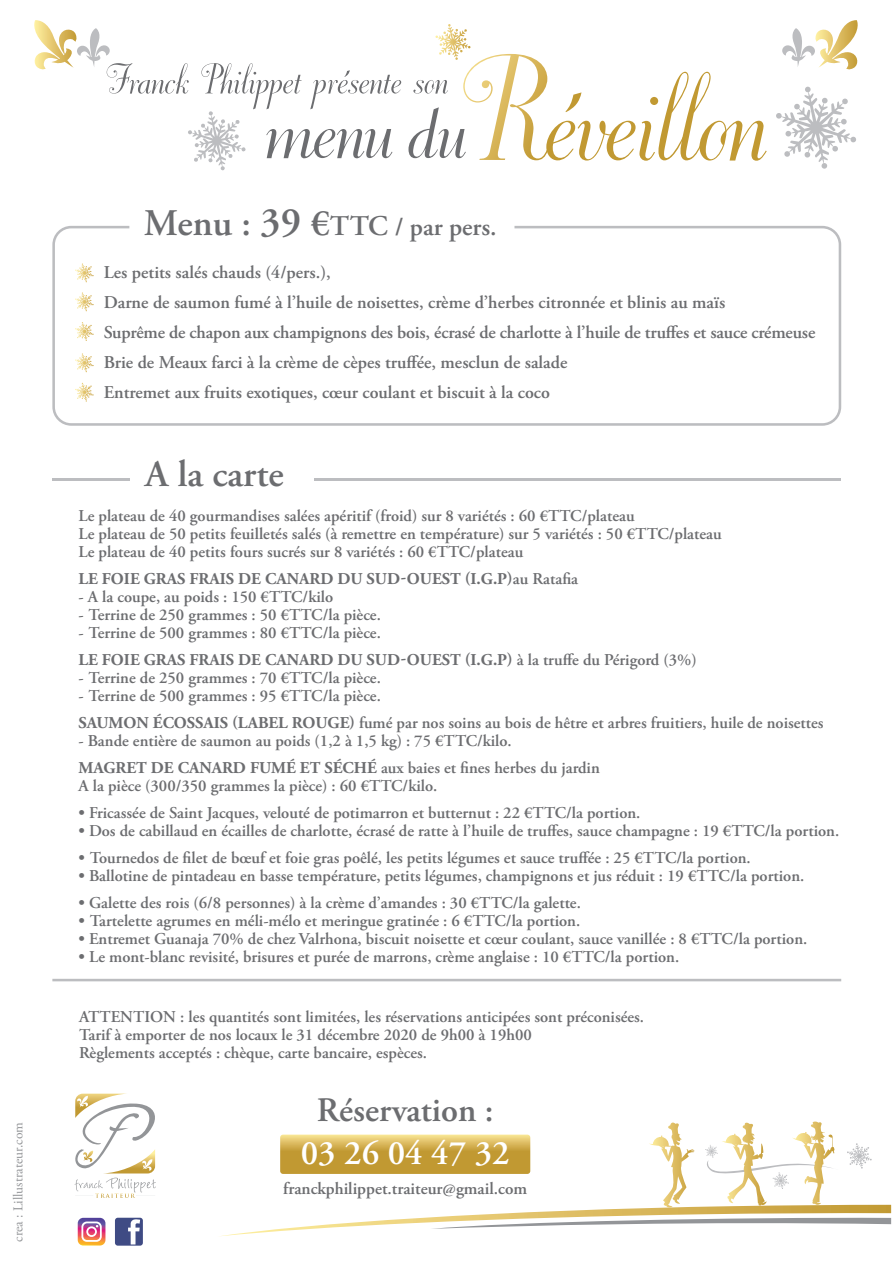
<style>
.page{position:relative;width:893px;height:1263px;background:#fff}
.page>*{position:absolute;margin:0;border:0;box-sizing:border-box;transform-origin:0 0}
.t1{font:51.3px "Dorchester Script";letter-spacing:-.02em;color:#6c6d70}
.t2{font:600 37.5px "Adobe Garamond Pro";color:#6c6d70}
.t3{font:600 34.35px "Adobe Garamond Pro";color:#6c6d70}
.t4{font:600 34.35px "Adobe Garamond Pro";color:#fff}
.t5{font:600 25.5px "Adobe Garamond Pro";color:#6c6d70}
.t6{font:600 18px/30px "Adobe Garamond Pro";color:#6c6d70}
.t7{font:600 17.1px "Adobe Garamond Pro";color:#6c6d70}
.t8{font:600 16.5px/18px "Adobe Garamond Pro";color:#6c6d70}
.t9{font:700 16.5px "Adobe Garamond Pro";color:#6c6d70}
.t10{font:13.5px "Adobe Garamond Pro";color:#939598}
.s1{font-size:37.5px}
.s2{font-size:40.5px}
.s3{font-size:28.5px}
.s4{font-weight:600}
.s5{font-weight:700}
</style>
<div class="page">
<svg style="left:782px;top:20px;width:76px;height:50px"></svg>
<svg style="left:34px;top:20px;width:76px;height:50px"></svg>
<div style="left:115px;top:1218px;width:28px;height:28px;background:#3f4b84;border-radius:3px"></div>
<svg style="left:128px;top:1219px;width:12px;height:25px"></svg>
<svg style="left:78px;top:1218px;width:27px;height:27px"></svg>
<svg style="left:74px;top:1094px;width:82px;height:104px"></svg>
<svg style="left:266px;top:129px;width:126px;height:29px"></svg>
<svg style="left:188px;top:111px;width:58px;height:59px"></svg>
<svg style="left:776px;top:86px;width:80px;height:83px"></svg>
<svg style="left:222px;top:1122px;width:669px;height:114px"></svg>
<svg style="left:52px;top:226px;width:789px;height:200px"></svg>
<hr style="left:52px;top:478px;width:77px;height:3px;background:#bcbdc0">
<hr style="left:315px;top:478px;width:526px;height:3px;background:#bcbdc0">
<hr style="left:52px;top:979px;width:789px;height:2px;background:#bcbdc0">
<svg style="left:408px;top:24px;width:359px;height:137px"></svg>
<p class="t10" style="left:10px;top:1242px;width:121px;rotate:-90deg">crea : Lillustrateur.com</p>
<h1 class="t1" style="left:104px;top:53px;width:345px">Franck Philippet présente son</h1>
<h3 class="t5" style="left:144px;top:212px;width:354px"><span class="s1">Menu :</span> <span class="s2">39</span> <span class="s1">€</span><span class="s3">TTC</span> / par pers.</h3>
<p class="t6" style="left:104px;top:257px;width:713px">Les petits salés chauds (4/pers.),<br>Darne de saumon fumé à l’huile de noisettes, crème d’herbes citronnée et blinis au maïs<br>Suprême de chapon aux champignons des bois, écrasé de charlotte à l’huile de truffes et sauce crémeuse Brie de Meaux farci à la crème de cèpes truffée, mesclun de salade<br>Entremet aux fruits exotiques, cœur coulant et biscuit à la coco</p>
<h2 class="t2" style="left:145px;top:452px;width:140px">A la carte</h2>
<p class="t8" style="left:79px;top:507px;width:645px">Le plateau de 40 gourmandises salées apéritif (froid) sur 8 variétés : 60 €TTC/plateau<br>Le plateau de 50 petits feuilletés salés (à remettre en température) sur 5 variétés : 50 €TTC/plateau<br>Le plateau de 40 petits fours sucrés sur 8 variétés : 60 €TTC/plateau</p>
<p class="t9" style="left:79px;top:569px;width:501px">LE FOIE GRAS FRAIS DE CANARD DU SUD-OUEST (I.G.P)<span class="s4">au Ratafia</span></p>
<p class="t8" style="left:79px;top:588px;width:256px">- A la coupe, au poids : 150 €TTC/kilo</p>
<p class="t8" style="left:79px;top:606px;width:304px">- Terrine de 250 grammes : 50 €TTC/la pièce.</p>
<p class="t8" style="left:79px;top:619px;width:620px;line-height:27px">- Terrine de 500 grammes : 80 €TTC/la pièce.<br><span class="s5">LE FOIE GRAS FRAIS DE CANARD DU SUD-OUEST (I.G.P)</span> à la truffe du Périgord (3%)</p>
<p class="t8" style="left:79px;top:669px;width:304px">- Terrine de 250 grammes : 70 €TTC/la pièce.</p>
<p class="t8" style="left:79px;top:682px;width:747px;line-height:27px">- Terrine de 500 grammes : 95 €TTC/la pièce.<br><span class="s5">SAUMON ÉCOSSAIS (LABEL ROUGE)</span> fumé par nos soins au bois de hêtre et arbres fruitiers, huile de noisettes</p>
<p class="t8" style="left:79px;top:727px;width:523px;line-height:27px">- Bande entière de saumon au poids (1,2 à 1,5 kg) : 75 €TTC/kilo.<br><span class="s5">MAGRET DE CANARD FUMÉ ET SÉCHÉ</span> aux baies et fines herbes du jardin</p>
<p class="t8" style="left:79px;top:777px;width:360px">A la pièce (300/350 grammes la pièce) : 60 €TTC/kilo.</p>
<p class="t8" style="left:79px;top:804px;width:563px">• Fricassée de Saint Jacques, velouté de potimarron et butternut : 22 €TTC/la portion.</p>
<p class="t8" style="left:79px;top:822px;width:762px">• Dos de cabillaud en écailles de charlotte, écrasé de ratte à l’huile de truffes, sauce champagne : 19 €TTC/la portion.</p>
<p class="t8" style="left:79px;top:849px;width:674px">• Tournedos de filet de bœuf et foie gras poêlé, les petits légumes et sauce truffée : 25 €TTC/la portion.</p>
<p class="t8" style="left:79px;top:867px;width:727px">• Ballotine de pintadeau en basse température, petits légumes, champignons et jus réduit : 19 €TTC/la portion.</p>
<p class="t8" style="left:79px;top:894px;width:504px">• Galette des rois (6/8 personnes) à la crème d’amandes : 30 €TTC/la galette.</p>
<p class="t8" style="left:79px;top:912px;width:503px">• Tartelette agrumes en méli-mélo et meringue gratinée : 6 €TTC/la portion.</p>
<p class="t8" style="left:79px;top:930px;width:730px">• Entremet Guanaja 70% de chez Valrhona, biscuit noisette et cœur coulant, sauce vanillée : 8 €TTC/la portion.</p>
<p class="t8" style="left:79px;top:948px;width:602px">• Le mont-blanc revisité, brisures et purée de marrons, crème anglaise : 10 €TTC/la portion.</p>
<p class="t8" style="left:79px;top:1008px;width:567px">ATTENTION : les quantités sont limitées, les réservations anticipées sont préconisées.<br>Tarif à emporter de nos locaux le 31 décembre 2020 de 9h00 à 19h00<br>Règlements acceptés : chèque, carte bancaire, espèces.</p>
<h3 class="t3" style="left:317px;top:1090px;width:178px">Réservation :</h3>
<h3 class="t4" style="left:301px;top:1133px;width:210px">03 26 04 47 32</h3>
<p class="t7" style="left:283px;top:1179px;width:246px">franckphilippet.traiteur@gmail.com</p>
</div>
